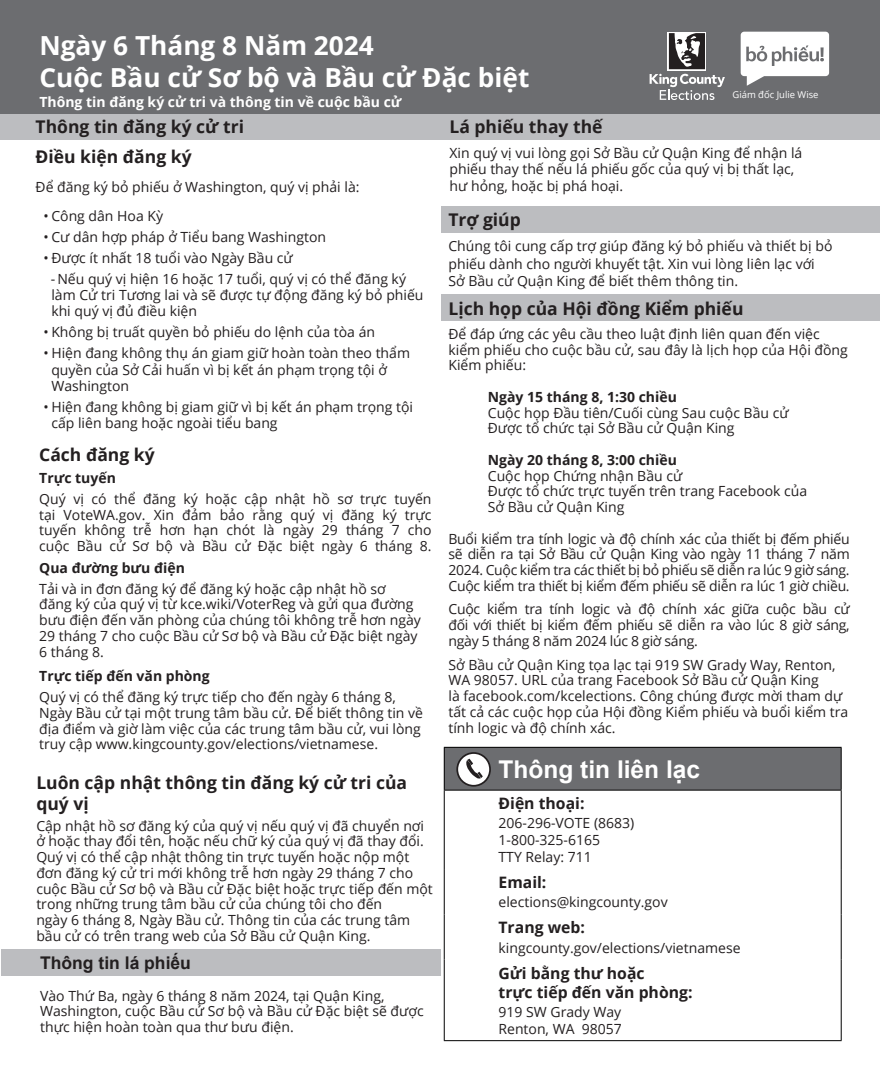
<style>
.page{position:relative;width:880px;height:1071px;background:#fff}
.page>*{position:absolute;margin:0;border:0;box-sizing:border-box;transform-origin:0 0}
.t1{font:700 26.25px/31.5px "Open Sans";color:#fff}
.t2{font:700 24.5px "Arial";color:#fff}
.t3{font:700 17.5px/21px "Open Sans";color:#231f20}
.t4{font:700 17.5px "Arial";color:#231f20}
.t5{font:700 15.75px "Open Sans";color:#231f20}
.t6{font:14px/15.8px "Open Sans";color:#231f20}
.t7{font:700 14px "Open Sans";color:#231f20}
.t8{font:700 14px "Open Sans";color:#fff}
.t9{font:9.45px "Open Sans";color:#fff}
.s1{font-weight:700}
</style>
<div class="page">
<div style="left:441px;top:294px;width:438px;height:27px;background:#bcbdc0"></div>
<div style="left:444px;top:747px;width:397px;height:43px;background:#6c6d70"></div>
<hr style="left:444px;top:791px;width:1px;height:78px;background:#000">
<hr style="left:840px;top:791px;width:1px;height:78px;background:#000">
<hr style="left:444px;top:869px;width:1px;height:45px;background:#000">
<hr style="left:840px;top:869px;width:1px;height:45px;background:#000">
<hr style="left:444px;top:914px;width:1px;height:46px;background:#000">
<hr style="left:840px;top:914px;width:1px;height:46px;background:#000">
<hr style="left:444px;top:960px;width:1px;height:80px;background:#000">
<hr style="left:840px;top:960px;width:1px;height:80px;background:#000">
<hr style="left:444px;top:747px;width:397px;height:1px;background:#000">
<hr style="left:444px;top:748px;width:1px;height:42px;background:#000">
<hr style="left:840px;top:748px;width:1px;height:42px;background:#000">
<hr style="left:444px;top:790px;width:397px;height:1px;background:#000">
<hr style="left:444px;top:1040px;width:397px;height:1px;background:#000">
<div style="left:441px;top:207px;width:438px;height:26px;background:#bcbdc0"></div>
<div style="left:0;top:113px;width:878px;height:27px;background:#bcbdc0"></div>
<div style="left:0;top:0;width:879px;height:114px;background:#6c6d70"></div>
<svg style="left:457px;top:753px;width:33px;height:33px"></svg>
<div style="left:456px;top:752px;width:35px;height:35px;border:2px solid #231f20;border-radius:50%"></div>
<svg style="left:466px;top:759px;width:17px;height:20px"></svg>
<div style="left:1px;top:950px;width:439px;height:26px;background:#bcbdc0"></div>
<svg style="left:740px;top:32px;width:89px;height:54px"></svg>
<div style="left:667px;top:32px;width:39px;height:39px;background:#fff"></div>
<svg style="left:649px;top:33px;width:75px;height:67px"></svg>
<p class="t1" style="left:39px;top:29px;width:491px">Ngày 6 Tháng 8 Năm 2024<br>Cuộc Bầu cử Sơ bộ và Bầu cử Đặc biệt</p>
<p class="t8" style="left:39px;top:92px;width:363px">Thông tin đăng ký cử tri và thông tin về cuộc bầu cử</p>
<p class="t9" style="left:732px;top:89px;width:88px">Giám đốc Julie Wise</p>
<p class="t3" style="left:36px;top:116px;width:210px">Thông tin đăng ký cử tri</p>
<p class="t3" style="left:36px;top:146px;width:157px">Điều kiện đăng ký</p>
<p class="t6" style="left:36px;top:179px;width:325px">Để đăng ký bỏ phiếu ở Washington, quý vị phải là:</p>
<p class="t6" style="left:43px;top:207px;width:121px">• Công dân Hoa Kỳ</p>
<p class="t6" style="left:43px;top:228px;width:284px">• Cư dân hợp pháp ở Tiểu bang Washington</p>
<p class="t6" style="left:43px;top:250px;width:251px">• Được ít nhất 18 tuổi vào Ngày Bầu cử</p>
<p class="t6" style="left:51px;top:271px;width:374px">- Nếu quý vị hiện 16 hoặc 17 tuổi, quý vị có thể đăng ký làm Cử tri Tương lai và sẽ được tự động đăng ký bỏ phiếu khi quý vị đủ điều kiện</p>
<p class="t6" style="left:43px;top:324px;width:333px">• Không bị truất quyền bỏ phiếu do lệnh của tòa án</p>
<p class="t6" style="left:51px;top:345px;width:360px;text-indent:-8px">• Hiện đang không thụ án giam giữ hoàn toàn theo thẩm quyền của Sở Cải huấn vì bị kết án phạm trọng tội ở<br>Washington</p>
<p class="t6" style="left:51px;top:398px;width:363px;text-indent:-8px">• Hiện đang không bị giam giữ vì bị kết án phạm trọng tội cấp liên bang hoặc ngoài tiểu bang</p>
<p class="t3" style="left:39px;top:444px;width:117px">Cách đăng ký</p>
<p class="t7" style="left:39px;top:468px;width:78px">Trực tuyến</p>
<p class="t6" style="left:39px;top:490px;width:394px;text-align:justify">Quý vị có thể đăng ký hoặc cập nhật hồ sơ trực tuyến tại VoteWA.gov. Xin đảm bảo rằng quý vị đăng ký trực tuyến không trễ hơn hạn chót là ngày 29 tháng 7 cho cuộc Bầu cử Sơ bộ và Bầu cử Đặc biệt ngày 6 tháng 8.</p>
<p class="t7" style="left:39px;top:558px;width:147px">Qua đường bưu điện</p>
<p class="t6" style="left:39px;top:580px;width:383px">Tải và in đơn đăng ký để đăng ký hoặc cập nhật hồ sơ đăng ký của quý vị từ kce.wiki/VoterReg và gửi qua đường bưu điện đến văn phòng của chúng tôi không trễ hơn ngày 29 tháng 7 cho cuộc Bầu cử Sơ bộ và Bầu cử Đặc biệt ngày 6 tháng 8.</p>
<p class="t7" style="left:39px;top:666px;width:172px">Trực tiếp đến văn phòng</p>
<p class="t6" style="left:39px;top:689px;width:385px">Quý vị có thể đăng ký trực tiếp cho đến ngày 6 tháng 8, Ngày Bầu cử tại một trung tâm bầu cử. Để biết thông tin về địa điểm và giờ làm việc của các trung tâm bầu cử, vui lòng truy cập www.kingcounty.gov/elections/vietnamese.</p>
<p class="t3" style="left:36px;top:772px;width:372px">Luôn cập nhật thông tin đăng ký cử tri của quý vị</p>
<p class="t6" style="left:36px;top:817px;width:398px">Cập nhật hồ sơ đăng ký của quý vị nếu quý vị đã chuyển nơi ở hoặc thay đổi tên, hoặc nếu chữ ký của quý vị đã thay đổi.<br>Quý vị có thể cập nhật thông tin trực tuyến hoặc nộp một đơn đăng ký cử tri mới không trễ hơn ngày 29 tháng 7 cho cuộc Bầu cử Sơ bộ và Bầu cử Đặc biệt hoặc trực tiếp đến một trong những trung tâm bầu cử của chúng tôi cho đến<br>ngày 6 tháng 8, Ngày Bầu cử. Thông tin của các trung tâm bầu cử có trên trang web của Sở Bầu cử Quận King.</p>
<p class="t4" style="left:40px;top:951px;width:152px">Thông tin lá phiếu</p>
<p class="t6" style="left:40px;top:987px;width:385px">Vào Thứ Ba, ngày 6 tháng 8 năm 2024, tại Quận King,<br>Washington, cuộc Bầu cử Sơ bộ và Bầu cử Đặc biệt sẽ được thực hiện hoàn toàn qua thư bưu điện.</p>
<p class="t3" style="left:449px;top:116px;width:154px">Lá phiếu thay thế</p>
<p class="t6" style="left:449px;top:144px;width:354px;line-height:16.8px">Xin quý vị vui lòng gọi Sở Bầu cử Quận King để nhận lá phiếu thay thế nếu lá phiếu gốc của quý vị bị thất lạc, hư hỏng, hoặc bị phá hoại.</p>
<p class="t3" style="left:448px;top:209px;width:74px">Trợ giúp</p>
<p class="t6" style="left:448px;top:237px;width:385px;line-height:17.5px">Chúng tôi cung cấp trợ giúp đăng ký bỏ phiếu và thiết bị bỏ phiếu dành cho người khuyết tật. Xin vui lòng liên lạc với<br>Sở Bầu cử Quận King để biết thêm thông tin.</p>
<p class="t3" style="left:448px;top:298px;width:296px">Lịch họp của Hội đồng Kiểm phiếu</p>
<p class="t6" style="left:448px;top:326px;width:401px">Để đáp ứng các yêu cầu theo luật định liên quan đến việc kiểm phiếu cho cuộc bầu cử, sau đây là lịch họp của Hội đồng<br>Kiểm phiếu:</p>
<p class="t6" style="left:488px;top:389px;width:302px"><span class="s1">Ngày 15 tháng 8, 1:30 chiều<br></span>Cuộc họp Đầu tiên/Cuối cùng Sau cuộc Bầu cử<br>Được tổ chức tại Sở Bầu cử Quận King</p>
<p class="t6" style="left:488px;top:452px;width:321px"><span class="s1">Ngày 20 tháng 8, 3:00 chiều<br></span>Cuộc họp Chứng nhận Bầu cử<br>Được tổ chức trực tuyến trên trang Facebook của<br>Sở Bầu cử Quận King</p>
<p class="t6" style="left:448px;top:530px;width:403px;text-align:justify">Buổi kiểm tra tính logic và độ chính xác của thiết bị đếm phiếu sẽ diễn ra tại Sở Bầu cử Quận King vào ngày 11 tháng 7 năm 2024. Cuộc kiểm tra các thiết bị bỏ phiếu sẽ diễn ra lúc 9 giờ sáng.<br>Cuộc kiểm tra thiết bị kiểm đếm phiếu sẽ diễn ra lúc 1 giờ chiều.</p>
<p class="t6" style="left:448px;top:601px;width:402px;text-align:justify">Cuộc kiểm tra tính logic và độ chính xác giữa cuộc bầu cử đối với thiết bị kiểm đếm phiếu sẽ diễn ra vào lúc 8 giờ sáng, ngày 5 tháng 8 năm 2024 lúc 8 giờ sáng.</p>
<p class="t6" style="left:448px;top:656px;width:401px">Sở Bầu cử Quận King tọa lạc tại 919 SW Grady Way, Renton, WA 98057. URL của trang Facebook Sở Bầu cử Quận King<br>là facebook.com/kcelections. Công chúng được mời tham dự tất cả các cuộc họp của Hội đồng Kiểm phiếu và buổi kiểm tra tính logic và độ chính xác.</p>
<p class="t2" style="left:498px;top:752px;width:203px">Thông tin liên lạc</p>
<p class="t5" style="left:498px;top:792px;width:87px">Điện thoại:</p>
<p class="t6" style="left:498px;top:815px;width:137px;line-height:16.8px">206-296-VOTE (8683)<br>1-800-325-6165<br>TTY Relay: 711</p>
<p class="t5" style="left:498px;top:871px;width:49px">Email:</p>
<p class="t6" style="left:498px;top:894px;width:171px">elections@kingcounty.gov</p>
<p class="t5" style="left:498px;top:917px;width:88px">Trang web:</p>
<p class="t6" style="left:498px;top:939px;width:243px">kingcounty.gov/elections/vietnamese</p>
<p class="t5" style="left:498px;top:962px;width:148px">Gửi bằng thư hoặc</p>
<p class="t5" style="left:498px;top:981px;width:195px">trực tiếp đến văn phòng:</p>
<p class="t6" style="left:498px;top:1003px;width:125px;line-height:16.8px">919 SW Grady Way<br>Renton, WA 98057</p>
</div>
